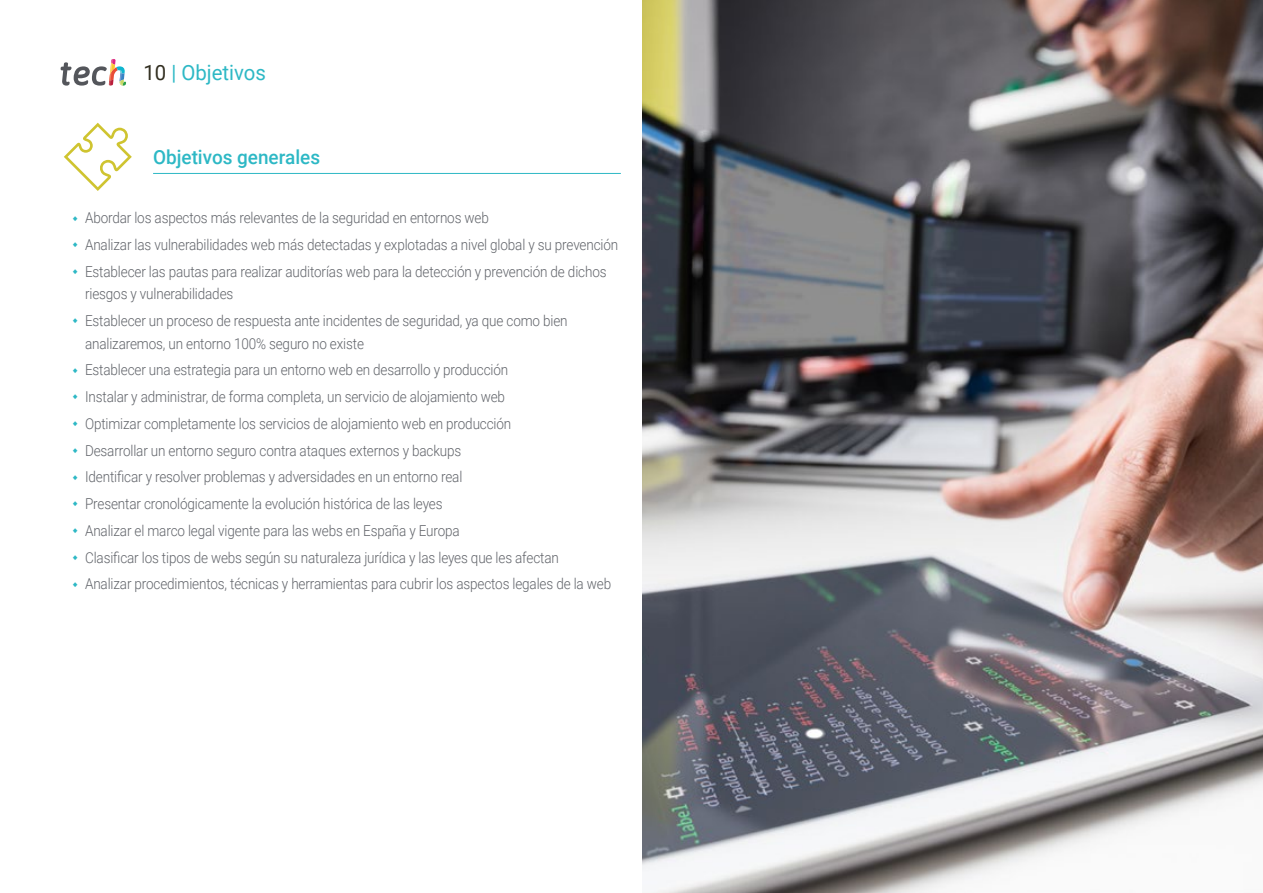
<style>
.page{position:relative;width:1263px;height:893px;background:#fff}
.page>*{position:absolute;margin:0;border:0;box-sizing:border-box;transform-origin:0 0}
.t1{font:21px "Roboto";color:#2db8c5}
.t2{font:500 19.5px "Roboto";color:#2db8c5}
.t3{font:300 15px/26.7px "Roboto";letter-spacing:-.01em;color:#61646a;scale:.9 1}
.s1{color:#312e20}
</style>
<div class="page">
<hr style="left:153px;top:173px;width:468px;height:1px;background:#2db8c5">
<svg style="left:64px;top:123px;width:68px;height:68px"></svg>
<img style="left:642px;top:0;width:621px;height:893px">
<svg style="left:61px;top:59px;width:65px;height:27px"></svg>
<h1 class="t1" style="left:144px;top:57px;width:124px"><span class="s1">10</span> | Objetivos</h1>
<h2 class="t2" style="left:153px;top:144px;width:169px">Objetivos generales</h2>
<p class="t3" style="left:85px;top:204px;width:594px">Abordar los aspectos más relevantes de la seguridad en entornos web<br>Analizar las vulnerabilidades web más detectadas y explotadas a nivel global y su prevención<br>Establecer las pautas para realizar auditorías web para la detección y prevención de dichos</p>
<p class="t3" style="left:85px;top:280px;width:538px">riesgos y vulnerabilidades<br>Establecer un proceso de respuesta ante incidentes de seguridad, ya que como bien</p>
<p class="t3" style="left:85px;top:329px;width:586px">analizaremos, un entorno 100% seguro no existe<br>Establecer una estrategia para un entorno web en desarrollo y producción<br>Instalar y administrar, de forma completa, un servicio de alojamiento web<br>Optimizar completamente los servicios de alojamiento web en producción<br>Desarrollar un entorno seguro contra ataques externos y backups<br>Identificar y resolver problemas y adversidades en un entorno real<br>Presentar cronológicamente la evolución histórica de las leyes<br>Analizar el marco legal vigente para las webs en España y Europa<br>Clasificar los tipos de webs según su naturaleza jurídica y las leyes que les afectan<br>Analizar procedimientos, técnicas y herramientas para cubrir los aspectos legales de la web</p>
</div>
